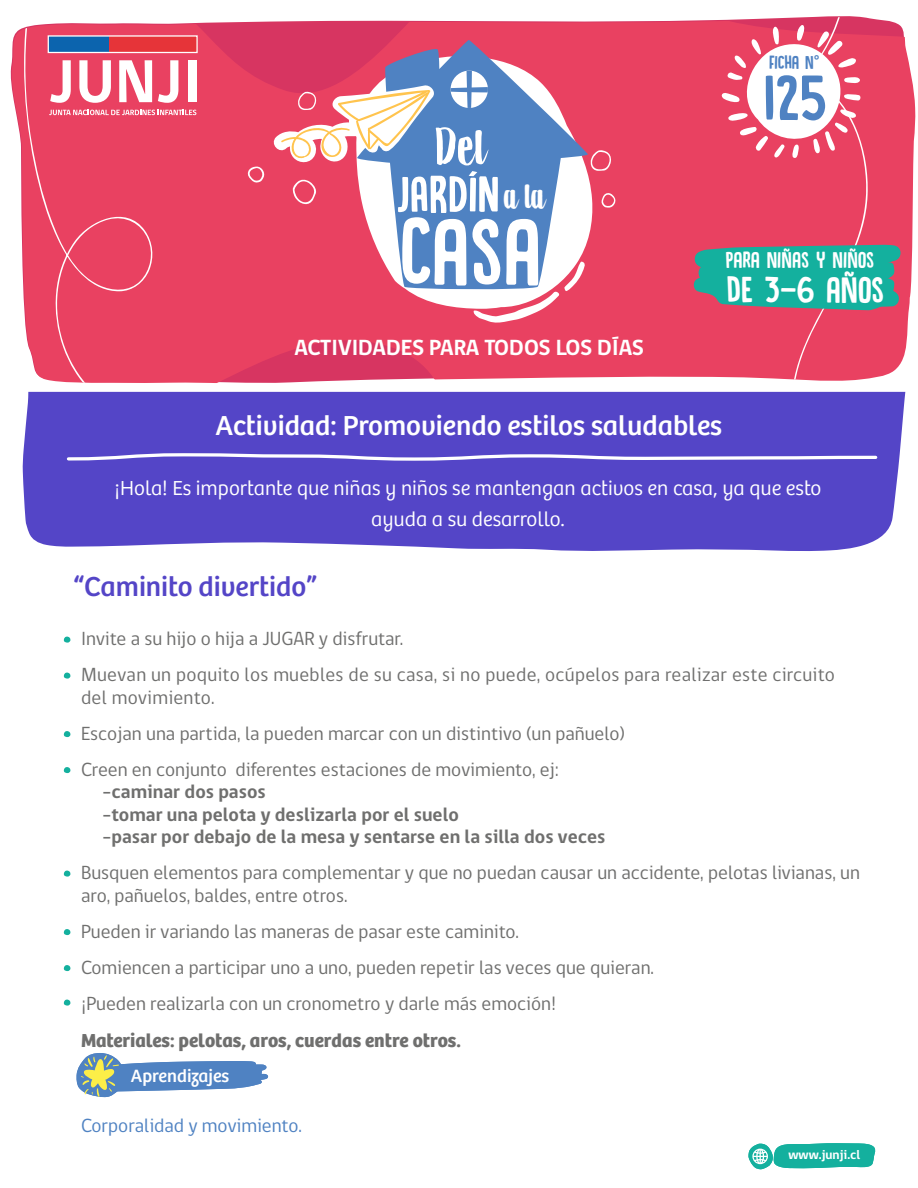
<style>
.page{position:relative;width:918px;height:1188px;background:#fff}
.page>*{position:absolute;margin:0;border:0;box-sizing:border-box;transform-origin:0 0}
.t1{font:99.6px "DK Canoodle";color:#fff}
.t2{font:67.5px "DK Canoodle";color:#4f82c2}
.t3{font:57.45px "DK Aiguille";color:#fff}
.t4{font:53.7px "DK Canoodle";color:#fff}
.t5{font:38.55px "DK Canoodle";color:#fff}
.t6{font:28.5px "Bree";color:#fff}
.t7{font:28.5px "Bree";color:#5445c7}
.t8{font:23.85px "DK Canoodle";color:#fff}
.t9{font:700 22.5px "gob CL";letter-spacing:-.01em;color:#fff}
.t10{font:300 21px/30.9px "Bree";color:#fff;text-align:center}
.t11{font:19.5px/36px "gob CL";color:#6f6f6e}
.t12{font:700 19.5px/22.5px "gob CL";color:#6f6f6e}
.t13{font:700 19.5px "Bree";color:#6f6f6e}
.t14{font:19.5px "gob CL";color:#4f82c2}
.t15{font:19.5px "DK Canoodle";letter-spacing:-.01em;color:#4f82c2}
.t16{font:18.45px "Bree";color:#fff}
.t17{font:700 13.05px "gob CL";color:#fff}
.s1{font-family:"Bree"}
.s2{font-family:"DK Aiguille";font-size:39.9px}
</style>
<div class="page">
<div style="left:23px;top:392px;width:882px;height:159px;background:#5445c7"></div>
<svg style="left:10px;top:18px;width:906px;height:363px;background:#ea5b78"></svg>
<div style="left:619px;top:17px;width:249px;height:364px;background:#e94161"></div>
<svg style="left:24px;top:18px;width:321px;height:365px;background:#e74666"></svg>
<svg style="left:50px;top:60px;width:21px;height:43px"></svg>
<svg style="left:79px;top:60px;width:32px;height:43px"></svg>
<svg style="left:119px;top:60px;width:33px;height:42px"></svg>
<svg style="left:158px;top:60px;width:20px;height:43px"></svg>
<div style="left:188px;top:60px;width:8px;height:42px;background:#fff"></div>
<svg style="left:49px;top:110px;width:147px;height:5px"></svg>
<svg style="left:47px;top:35px;width:151px;height:19px;background:#a4627e"></svg>
<svg style="left:355px;top:54px;width:239px;height:255px;fill:#e94161"></svg>
<svg style="left:357px;top:40px;width:232px;height:251px;fill:#4f82c2"></svg>
<svg style="left:451px;top:71px;width:37px;height:37px"></svg>
<svg style="left:247px;top:84px;width:190px;height:120px"></svg>
<svg style="left:473px;top:262px;width:113px;height:61px"></svg>
<svg style="left:601px;top:193px;width:16px;height:15px"></svg>
<svg style="left:590px;top:150px;width:21px;height:21px"></svg>
<svg style="left:722px;top:25px;width:140px;height:133px"></svg>
<svg style="left:65px;top:452px;width:814px;height:10px"></svg>
<svg style="left:694px;top:245px;width:207px;height:65px;background:#2da296"></svg>
<svg style="left:64px;top:637px;width:6px;height:6px"></svg>
<svg style="left:64px;top:673px;width:6px;height:6px"></svg>
<svg style="left:64px;top:767px;width:6px;height:6px"></svg>
<svg style="left:64px;top:731px;width:6px;height:6px"></svg>
<svg style="left:64px;top:871px;width:6px;height:6px"></svg>
<svg style="left:748px;top:1143px;width:128px;height:26px;background:#3fbeb0"></svg>
<svg style="left:76px;top:1053px;width:192px;height:45px"></svg>
<svg style="left:64px;top:929px;width:6px;height:6px"></svg>
<svg style="left:64px;top:965px;width:6px;height:6px"></svg>
<svg style="left:64px;top:1000px;width:6px;height:6px"></svg>
<p class="t15" style="left:769px;top:52px;width:52px">FICHA N<span class="s1">°</span></p>
<h3 class="t3" style="left:435px;top:116px;width:53px">Del</h3>
<h3 class="t4" style="left:396px;top:167px;width:150px">JARDÍN<span class="s2">a la</span></h3>
<h1 class="t1" style="left:399px;top:200px;width:143px">CASA</h1>
<p class="t9" style="left:294px;top:332px;width:351px">ACTIVIDADES PARA TODOS LOS DÍAS</p>
<h2 class="t2" style="left:764px;top:63px;width:65px">125</h2>
<p class="t8" style="left:725px;top:248px;width:150px">PARA NIÑAS Y NIÑOS</p>
<h3 class="t5" style="left:726px;top:270px;width:159px">DE 3-6 AÑOS</h3>
<h3 class="t6" style="left:216px;top:408px;width:508px">Actividad: Promoviendo estilos saludables</h3>
<p class="t10" style="left:115px;top:473px;width:708px">¡Hola! Es importante que niñas y niños se mantengan activos en casa, ya que esto ayuda a su desarrollo.</p>
<h3 class="t7" style="left:73px;top:570px;width:245px">“Caminito divertido”</h3>
<p class="t11" style="left:81px;top:621px;width:755px">Invite a su hijo o hija a JUGAR y disfrutar.<br>Muevan un poquito los muebles de su casa, si no puede, ocúpelos para realizar este circuito</p>
<p class="t11" style="left:81px;top:680px;width:545px">del movimiento.<br>Escojan una partida, la pueden marcar con un distintivo (un pañuelo)<br>Creen en conjunto diferentes estaciones de movimiento, ej:</p>
<p class="t12" style="left:102px;top:781px;width:505px">-caminar dos pasos<br>-tomar una pelota y deslizarla por el suelo<br>-pasar por debajo de la mesa y sentarse en la silla dos veces</p>
<p class="t11" style="left:81px;top:862px;width:780px;line-height:22.5px">Busquen elementos para complementar y que no puedan causar un accidente, pelotas livianas, un aro, pañuelos, baldes, entre otros.</p>
<p class="t11" style="left:81px;top:914px;width:575px">Pueden ir variando las maneras de pasar este caminito.<br>Comiencen a participar uno a uno, pueden repetir las veces que quieran. ¡Pueden realizarla con un cronometro y darle más emoción!</p>
<p class="t13" style="left:81px;top:1028px;width:381px">Materiales: pelotas, aros, cuerdas entre otros.</p>
<p class="t16" style="left:131px;top:1065px;width:100px">Aprendizajes</p>
<p class="t14" style="left:81px;top:1112px;width:222px">Corporalidad y movimiento.</p>
<p class="t17" style="left:789px;top:1145px;width:73px">www.junji.cl</p>
</div>
